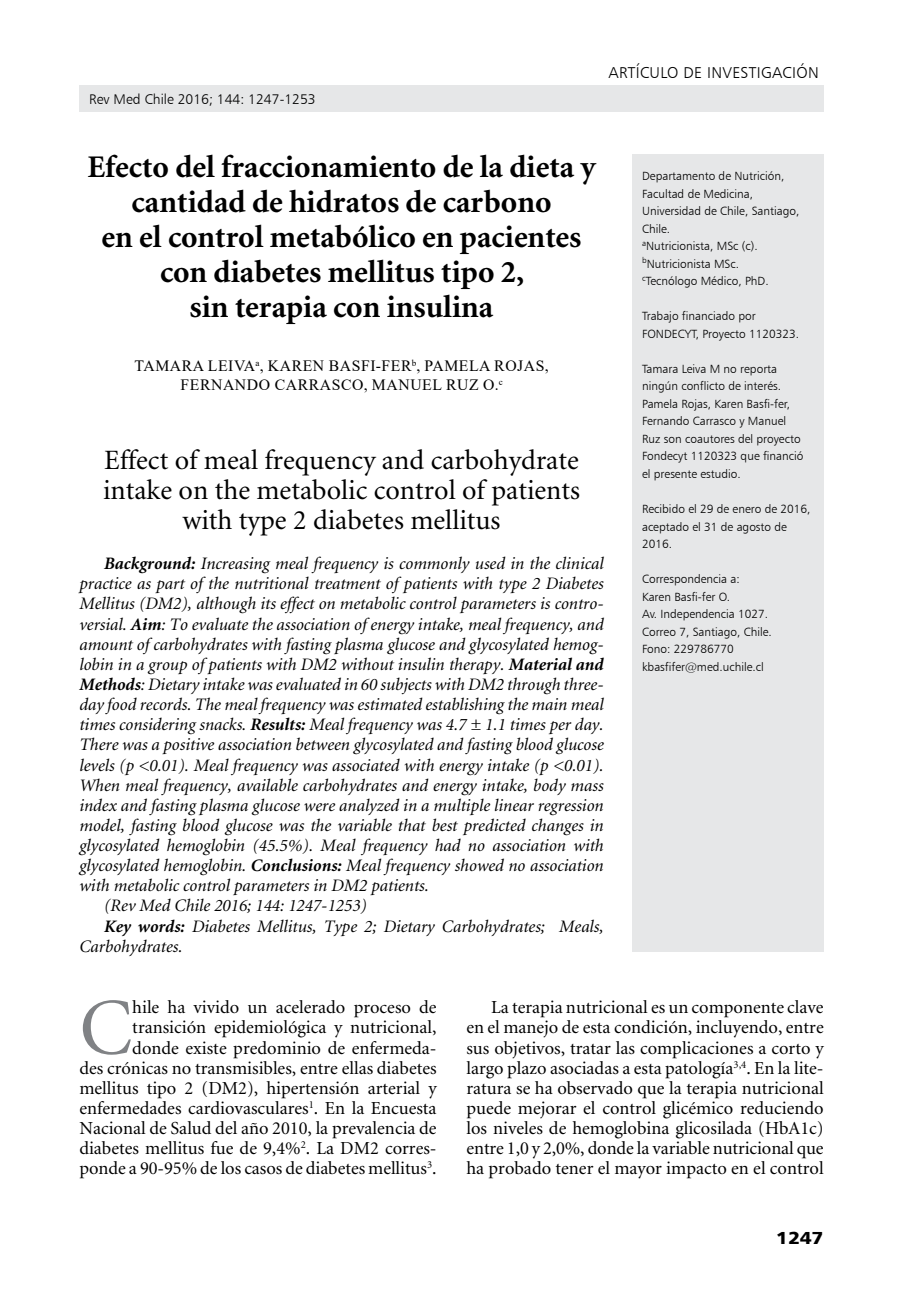
<style>
.page{position:relative;width:918px;height:1315px;background:#fff}
.page>*{position:absolute;margin:0;border:0;box-sizing:border-box;transform-origin:0 0}
.t1{font:80.33px "Minion";color:#808285}
.t2{font:700 31.5px/35px "Minion";color:#000;text-align:center}
.t3{font:28px/29.8px "Minion";color:#000;text-align:center}
.t4{font:18.38px/20.1px "Minion";color:#000;text-align:right}
.t5{font:italic 17.5px "Minion";color:#000}
.t6{font:17.5px "Humanist 777 BT Black B";color:#000;scale:1.1 1}
.t7{font:15.75px/18.9px "Times New Roman";letter-spacing:.035em;color:#000;text-align:center}
.t8{font:15.75px "Humanist 777 BT Light B";letter-spacing:.02em;color:#000}
.t9{font:14px "Humanist 777 BT Light B";color:#000}
.t10{font:11.9px/17.5px "Humanist 777 BT Light B";color:#000}
.s1{font-weight:700}
</style>
<div class="page">
<div style="left:79px;top:85px;width:744px;height:26px;background:#e6e7e8"></div>
<div style="left:632px;top:154px;width:191px;height:797px;background:#e6e7e8"></div>
<p class="t9" style="left:89px;top:90px;width:228px">Rev Med Chile 2016; 144: 1247-1253</p>
<p class="t8" style="left:608px;top:63px;width:212px">ARTÍCULO DE INVESTIGACIÓN</p>
<h2 class="t2" style="left:88px;top:151px;width:509px">Efecto del fraccionamiento de la dieta y cantidad de hidratos de carbono<br>en el control metabólico en pacientes con diabetes mellitus tipo 2,<br>sin terapia con insulina</h2>
<p class="t7" style="left:134px;top:356px;width:416px">TAMARA LEIVA<sup>A</sup>, KAREN BASFI-FER<sup>B</sup>, PAMELA ROJAS,<br>FERNANDO CARRASC O, MANUEL RUZ O.<sup>C</sup></p>
<h3 class="t3" style="left:103px;top:447px;width:478px">Effect of meal frequency and carbohydrate intake on the metabolic control of patients with type 2 diabetes mellitus</h3>
<p class="t5" style="left:104px;top:555px;width:501px"><span class="s1">Background:</span> Increasing meal frequency is commonly used in the clinical</p>
<p class="t5" style="left:79px;top:575px;width:526px">practice as part of the nutritional treatment of patients with type 2 Diabetes</p>
<p class="t5" style="left:79px;top:595px;width:526px">Mellitus (DM2), although its effect on metabolic control parameters is contro-</p>
<p class="t5" style="left:79px;top:615px;width:526px">versial. <span class="s1">Aim</span>: To evaluate the association of energy intake, meal frequency, and</p>
<p class="t5" style="left:79px;top:635px;width:526px">amount of carbohydrates with fasting plasma glucose and glycosylated hemog-</p>
<p class="t5" style="left:79px;top:655px;width:526px">lobin in a group of patients with DM2 without insulin therapy. <span class="s1">Material and</span></p>
<p class="t5" style="left:79px;top:676px;width:526px"><span class="s1">Methods</span>: Dietary intake was evaluated in 60 subjects with DM2 through three-</p>
<p class="t5" style="left:79px;top:696px;width:526px">day food records. The meal frequency was estimated establishing the main meal</p>
<p class="t5" style="left:79px;top:716px;width:526px">times considering snacks. <span class="s1">Results:</span> Meal frequency was 4.7 ± 1.1 times per day.</p>
<p class="t5" style="left:79px;top:736px;width:526px">There was a positive association between glycosylated and fasting blood glucose</p>
<p class="t5" style="left:79px;top:756px;width:526px">levels (p &lt;0.01). Meal frequency was associated with energy intake (p &lt;0.01).</p>
<p class="t5" style="left:79px;top:776px;width:526px">When meal frequency, available carbohydrates and energy intake, body mass</p>
<p class="t5" style="left:79px;top:796px;width:526px">index and fasting plasma glucose were analyzed in a multiple linear regression</p>
<p class="t5" style="left:79px;top:816px;width:526px">model, fasting blood glucose was the variable that best predicted changes in</p>
<p class="t5" style="left:79px;top:837px;width:526px">glycosylated hemoglobin (45.5%). Meal frequency had no association with</p>
<p class="t5" style="left:79px;top:857px;width:526px">glycosylated hemoglobin. <span class="s1">Conclusions:</span> Meal frequency showed no association</p>
<p class="t5" style="left:79px;top:877px;width:351px">with metabolic control parameters in DM2 patients.</p>
<p class="t5" style="left:104px;top:897px;width:264px">(Rev Med Chile 2016; 144: 1247-1253)</p>
<p class="t5" style="left:104px;top:917px;width:501px"><span class="s1">Key words:</span> Diabetes Mellitus, Type 2; Dietary Carbohydrates; Meals,</p>
<p class="t5" style="left:79px;top:937px;width:105px">Carbohydrates.</p>
<p class="t10" style="left:642px;top:167px;width:159px">Departamento de Nutrición,<br>Facultad de Medicina,<br>Universidad de Chile, Santiago,<br>Chile.<br><sup>a</sup>Nutricionista, MSc (c). <sup>b</sup>Nutricionista MSc.<br><sup>c</sup>Tecnólogo Médico, PhD.</p>
<p class="t10" style="left:642px;top:307px;width:158px">Trabajo financiado por<br>FONDECYT, Proyecto 1120323.</p>
<p class="t10" style="left:642px;top:360px;width:163px">Tamara Leiva M no reporta ningún conflicto de interés.<br>Pamela Rojas, Karen Basfi-fer,<br>Fernando Carrasco y Manuel<br>Ruz son coautores del proyecto<br>Fondecyt 1120323 que financió el presente estudio.</p>
<p class="t10" style="left:642px;top:500px;width:170px">Recibido el 29 de enero de 2016, aceptado el 31 de agosto de<br>2016.</p>
<p class="t10" style="left:642px;top:570px;width:131px">Correspondencia a:<br>Karen Basfi-fer O.<br>Av. Independencia 1027.<br>Correo 7, Santiago, Chile.<br>Fono: 229786770 kbasfifer@med.uchile.cl</p>
<h1 class="t1" style="left:79px;top:988px;width:54px">C</h1>
<p class="t4" style="left:79px;top:998px;width:359px">hile ha vivido un acelerado proceso de transición epidemiológica y nutricional,<br>donde existe predominio de enfermeda-<br>des crónicas no transmisibles, entre ellas diabetes mellitus tipo 2 (DM2), hipertensión arterial y enfermedades cardiovasculares<sup>1</sup>. En la Encuesta Nacional de Salud del año 2010, la prevalencia de diabetes mellitus fue de 9,4%<sup>2</sup>. La DM2 corres&shy;ponde a 90-95% de los casos de diabetes mellitus<sup>3</sup>.</p>
<p class="t4" style="left:466px;top:998px;width:359px;text-align:justify;text-indent:25px">La terapia nutricional es un componente clave en el manejo de esta condición, incluyendo, entre sus objetivos, tratar las complicaciones a corto y largo plazo asociadas a esta patología<sup>3,4</sup>. En la lite&shy;ratura se ha observado que la terapia nutricional puede mejorar el control glicémico reduciendo los niveles de hemoglobina glicosilada (HbA1c) entre 1,0 y 2,0%, donde la variable nutricional que ha probado tener el mayor impacto en el control</p>
<p class="t6" style="left:776px;top:1226px;width:45px">1247</p>
</div>
